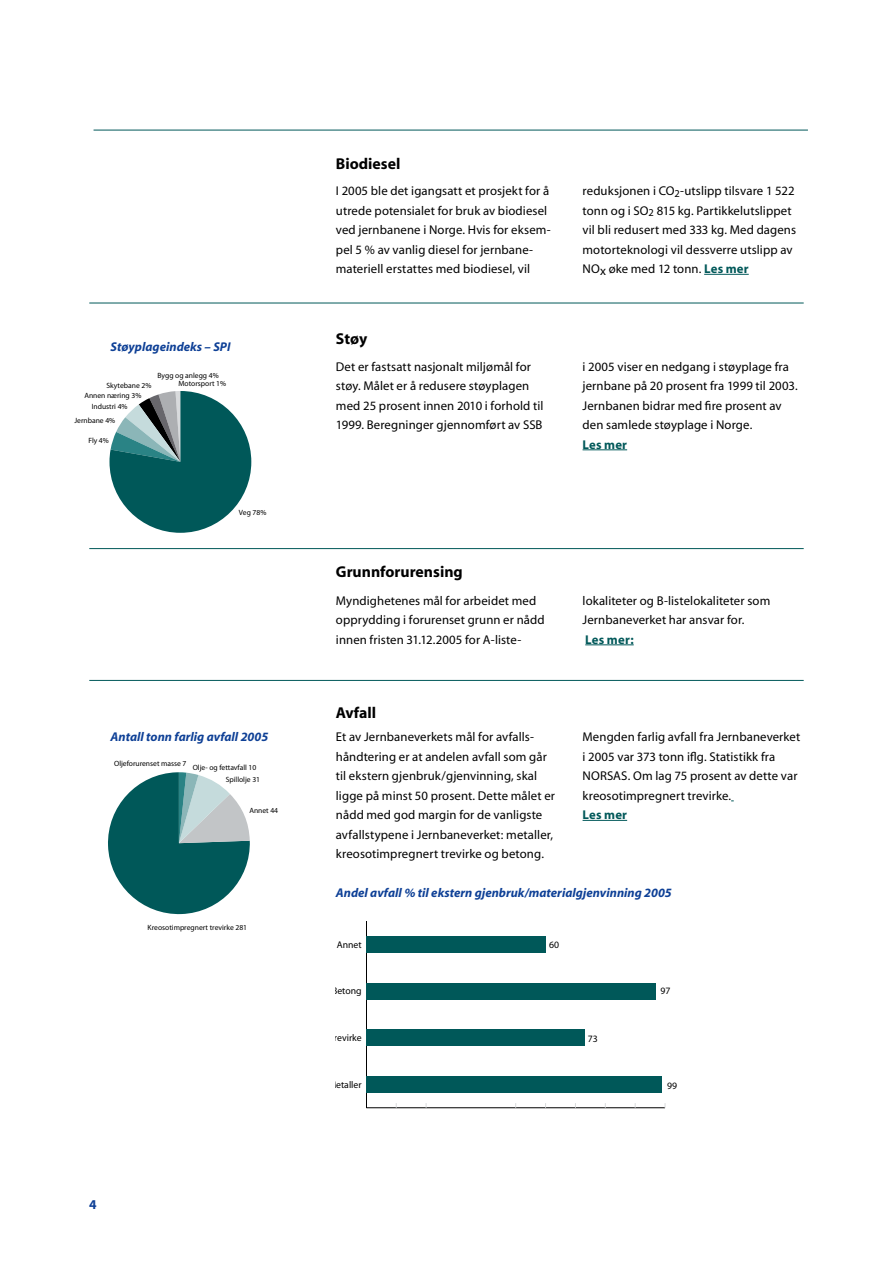
<style>
.page{position:relative;width:893px;height:1263px;background:#fff}
.page>*{position:absolute;margin:0;border:0;box-sizing:border-box;transform-origin:0 0}
.t1{font:700 15.75px "Myriad";color:#000}
.t2{font:12.75px/19.5px "Myriad";letter-spacing:.01em;color:#000}
.t3{font:italic 700 12.75px "Myriad";color:#0e4096}
.t4{font:700 12.75px "Myriad";letter-spacing:.015em;color:#005859}
.t5{font:9.75px "Myriad";color:#000}
.t6{font:7.65px "Myriad";color:#000}
.s1{font-weight:700;color:#005859}
</style>
<div class="page">
<hr style="left:583px;top:449px;width:44px;height:1px;background:#005859">
<hr style="left:585px;top:644px;width:49px;height:1px;background:#005859">
<svg style="left:110px;top:391px;width:141px;height:142px"></svg>
<hr style="left:583px;top:820px;width:44px;height:1px;background:#005859">
<hr style="left:89px;top:548px;width:715px;height:1px;background:#005859">
<hr style="left:89px;top:680px;width:715px;height:1px;background:#005859">
<svg style="left:108px;top:772px;width:142px;height:143px"></svg>
<hr style="left:366px;top:1107px;width:299px;height:1px;background:#000">
<hr style="left:366px;top:921px;width:1px;height:187px;background:#000">
<div style="left:366px;top:936px;width:180px;height:17px;background:#005859"></div>
<div style="left:366px;top:983px;width:290px;height:16px;background:#005859"></div>
<div style="left:366px;top:1029px;width:218px;height:17px;background:#005859"></div>
<div style="left:366px;top:1076px;width:296px;height:17px;background:#005859"></div>
<hr style="left:704px;top:274px;width:45px;height:1px;background:#005859">
<hr style="left:89px;top:303px;width:715px;height:1px;background:#005859">
<hr style="left:94px;top:130px;width:714px;height:1px;background:#005859">
<p class="t3" style="left:111px;top:340px;width:121px">Støyplageindeks – SPI</p>
<p class="t6" style="left:157px;top:371px;width:63px">Bygg og anlegg 4%</p>
<p class="t6" style="left:178px;top:380px;width:49px">Motorsport 1%</p>
<p class="t6" style="left:107px;top:382px;width:46px">Skytebane 2%</p>
<p class="t6" style="left:84px;top:392px;width:59px">Annen næring 3%</p>
<p class="t6" style="left:92px;top:403px;width:37px">Industri 4%</p>
<p class="t6" style="left:74px;top:417px;width:42px">Jernbane 4%</p>
<p class="t6" style="left:88px;top:437px;width:22px">Fly 4%</p>
<p class="t6" style="left:239px;top:509px;width:29px">Veg 78%</p>
<p class="t3" style="left:111px;top:730px;width:159px">Antall tonn farlig avfall 2005</p>
<p class="t6" style="left:114px;top:760px;width:74px">Oljeforurenset masse 7</p>
<p class="t6" style="left:193px;top:763px;width:65px">Olje- og fettavfall 10</p>
<p class="t6" style="left:226px;top:776px;width:36px">Spillolje 31</p>
<p class="t6" style="left:249px;top:807px;width:30px">Annet 44</p>
<p class="t6" style="left:148px;top:923px;width:101px">Kreosotimpregnert trevirke 281</p>
<p class="t1" style="left:336px;top:156px;width:66px">Biodiesel</p>
<p class="t2" style="left:336px;top:182px;width:216px">I 2005 ble det igangsatt et prosjekt for å utrede potensialet for bruk av biodiesel ved jernbanene i Norge. Hvis for eksem&shy;pel 5 % av vanlig diesel for jernbane&shy;materiell erstattes med biodiesel, vil</p>
<p class="t2" style="left:583px;top:182px;width:215px">reduksjonen i CO<sub>2</sub>-utslipp tilsvare 1 522 tonn og i SO<sub>2</sub> 815 kg. Partikkelutslippet vil bli redusert med 333 kg. Med dagens motorteknologi vil dessverre utslipp av NOx øke med 12 tonn. <span class="s1">Les mer</span></p>
<p class="t1" style="left:336px;top:330px;width:33px">Støy</p>
<p class="t2" style="left:336px;top:357px;width:209px">Det er fastsatt nasjonalt miljømål for støy. Målet er å redusere støyplagen med 25 prosent innen 2010 i forhold til 1999. Beregninger gjennomført av SSB</p>
<p class="t2" style="left:583px;top:357px;width:217px">i 2005 viser en nedgang i støyplage fra jernbane på 20 prosent fra 1999 til 2003.<br>Jernbanen bidrar med fire prosent av den samlede støyplage i Norge.</p>
<p class="t4" style="left:583px;top:438px;width:46px">Les mer</p>
<p class="t1" style="left:336px;top:564px;width:128px">Grunnforurensing</p>
<p class="t2" style="left:336px;top:591px;width:210px">Myndighetenes mål for arbeidet med opprydding i forurenset grunn er nådd innen fristen 31.12.2005 for A-liste-</p>
<p class="t2" style="left:583px;top:591px;width:189px">lokaliteter og B-listelokaliteter som<br>Jernbaneverket har ansvar for.</p>
<p class="t4" style="left:585px;top:633px;width:50px">Les mer:</p>
<p class="t1" style="left:336px;top:704px;width:42px">Avfall</p>
<p class="t2" style="left:336px;top:728px;width:221px">Et av Jernbaneverkets mål for avfalls&shy;håndtering er at andelen avfall som går til ekstern gjenbruk/gjenvinning, skal ligge på minst 50 prosent. Dette målet er nådd med god margin for de vanligste avfallstypene i Jernbaneverket: metaller, kreosotimpregnert trevirke og betong.</p>
<p class="t2" style="left:583px;top:728px;width:219px">Mengden farlig avfall fra Jernbane-verket i 2005 var 373 tonn iflg. Statistikk fra NORSAS. Om lag 75 prosent av dette var kreosotimpregnert trevirke.</p>
<p class="t4" style="left:583px;top:808px;width:46px">Les mer</p>
<p class="t3" style="left:336px;top:886px;width:337px">Andel avfall % til ekstern gjenbruk/materialgjenvinning 2005</p>
<p class="t5" style="left:337px;top:939px;width:26px">Annet</p>
<p class="t5" style="left:549px;top:940px;width:12px">60</p>
<p class="t5" style="left:332px;top:986px;width:31px">Betong</p>
<p class="t5" style="left:661px;top:986px;width:12px">97</p>
<p class="t5" style="left:330px;top:1033px;width:34px">Trevirke</p>
<p class="t5" style="left:588px;top:1034px;width:12px">73</p>
<p class="t5" style="left:328px;top:1079px;width:35px">Metaller</p>
<p class="t5" style="left:667px;top:1081px;width:12px">99</p>
</div>
